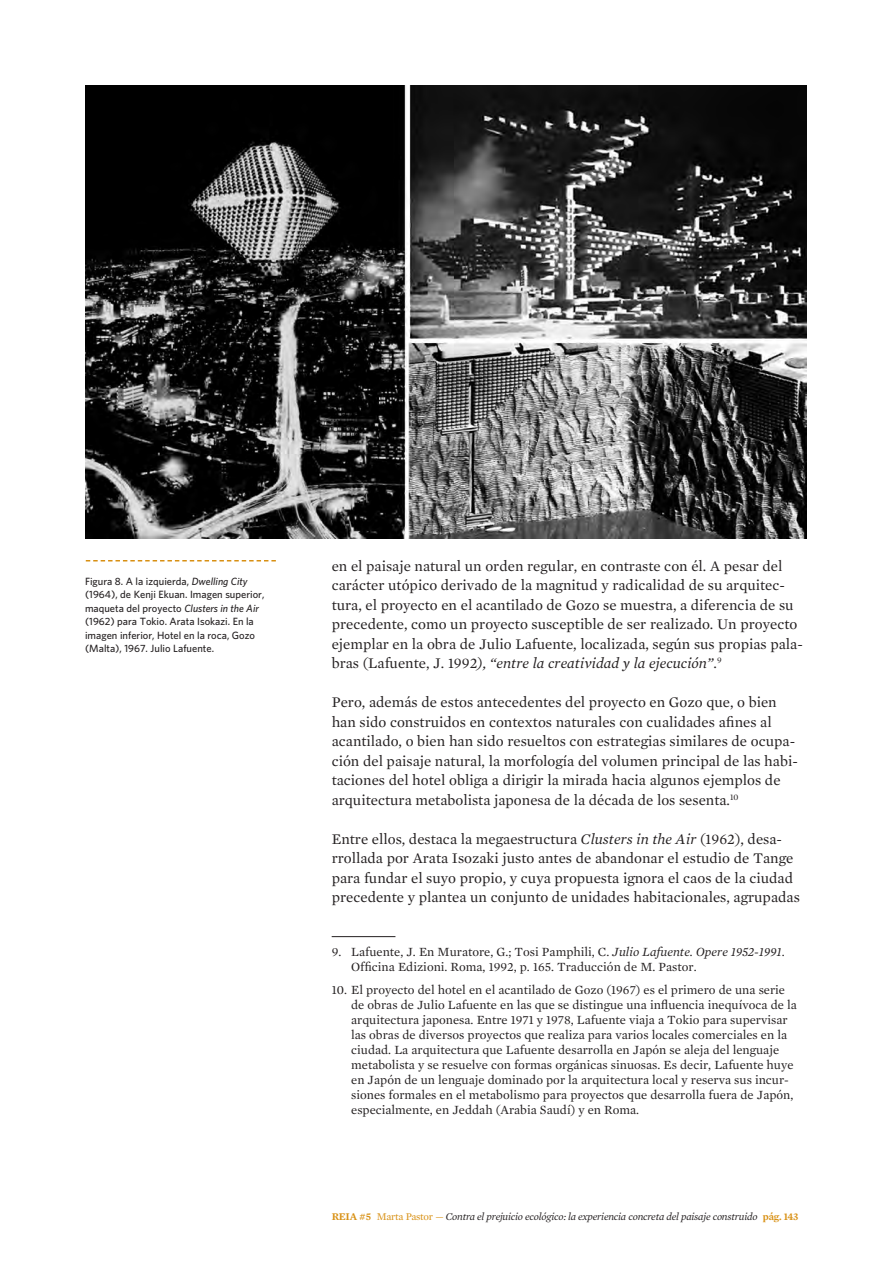
<style>
.page{position:relative;width:893px;height:1263px;background:#fff}
.page>*{position:absolute;margin:0;border:0;box-sizing:border-box;transform-origin:0 0}
._01_texto_general{font:15px/19.5px "Mercury Text G1";color:#231f20}
.REIA___NOTAS{font:12.75px/15px "Mercury Text G1";color:#231f20}
._01_pie_foto{font:500 10.5px/13.5px "Whitney";color:#231f20}
.t1{font:italic 10.5px "Mercury Text G1";letter-spacing:-.02em;color:#231f20}
.s1{font-style:italic}
.s2{font-weight:600;font-style:normal;color:#d89013}
.s3{font-style:normal;color:#d89013}
</style>
<div class="page">
<svg style="left:86px;top:560px;width:190px;height:1px"></svg>
<hr style="left:332px;top:936px;width:63px;height:1px;background:#231f20">
<img style="left:85px;top:85px;width:721px;height:453px">
<p class="_01_pie_foto" style="left:85px;top:574px;width:181px">Figura 8. A la izquierda, <span class="s1">Dwelling City </span>(1964), de Kenji Ekuan. Imagen superior, maqueta del proyecto <span class="s1">Clusters in the Air </span>(1962) para Tokio. Arata Isokazi. En la imagen inferior, Hotel en la roca, Gozo (Malta), 1967. Julio Lafuente.</p>
<p class="_01_texto_general" style="left:332px;top:556px;width:473px">en el paisaje natural un orden regular, en contraste con él. A pesar del carácter utópico derivado de la magnitud y radicalidad de su arquitec&shy;tura, el proyecto en el acantilado de Gozo se muestra, a diferencia de su precedente, como un proyecto susceptible de ser realizado. Un proyecto ejemplar en la obra de Julio Lafuente, localizada, según sus propias pala&shy;bras (Lafuente, J. 1992<span class="s1">), “entre la creatividad y la ejecución”</span>.<sup>9</sup></p>
<p class="_01_texto_general" style="left:332px;top:693px;width:468px">Pero, además de estos antecedentes del proyecto en Gozo que, o bien han sido construidos en contextos naturales con cualidades afines al acantilado, o bien han sido resueltos con estrategias similares de ocupa&shy;ción del paisaje natural, la morfología del volumen principal de las habi&shy;taciones del hotel obliga a dirigir la mirada hacia algunos ejemplos de arquitectura metabolista japonesa de la década de los sesenta.<sup>10</sup></p>
<p class="_01_texto_general" style="left:332px;top:829px;width:470px">Entre ellos, destaca la megaestructura <span class="s1">Clusters in the Air</span> (1962), desa&shy;rrollada por Arata Isozaki justo antes de abandonar el estudio de Tange para fundar el suyo propio, y cuya propuesta ignora el caos de la ciudad precedente y plantea un conjunto de unidades habitacionales, agrupadas</p>
<p class="REIA___NOTAS" style="left:351px;top:944px;width:435px;text-indent:-20px">9. Lafuente, J. En Muratore, G.; Tosi Pamphili, C. <span class="s1">Julio Lafuente. Opere 1952-1991</span>.<br>Officina Edizioni. Roma, 1992, p. 165. Traducción de M. Pastor.</p>
<p class="REIA___NOTAS" style="left:351px;top:982px;width:447px;text-indent:-19px">10. El proyecto del hotel en el acantilado de Gozo (1967) es el primero de una serie de obras de Julio Lafuente en las que se distingue una influencia inequívoca de la arquitectura japonesa. Entre 1971 y 1978, Lafuente viaja a Tokio para supervisar las obras de diversos proyectos que realiza para varios locales comerciales en la ciudad. La arquitectura que Lafuente desarrolla en Japón se aleja del lenguaje metabolista y se resuelve con formas orgánicas sinuosas. Es decir, Lafuente huye en Japón de un lenguaje dominado por la arquitectura local y reserva sus incur&shy;siones formales en el metabolismo para proyectos que desarrolla fuera de Japón, especialmente, en Jeddah (Arabia Saudí) y en Roma.</p>
<p class="t1" style="left:332px;top:1210px;width:468px"><span class="s2">REIA #5</span> <span class="s3">Marta Pastor —</span> Contra el prejuicio ecológico: la experiencia concreta del paisaje construido <span class="s2">pág. 143</span></p>
</div>
